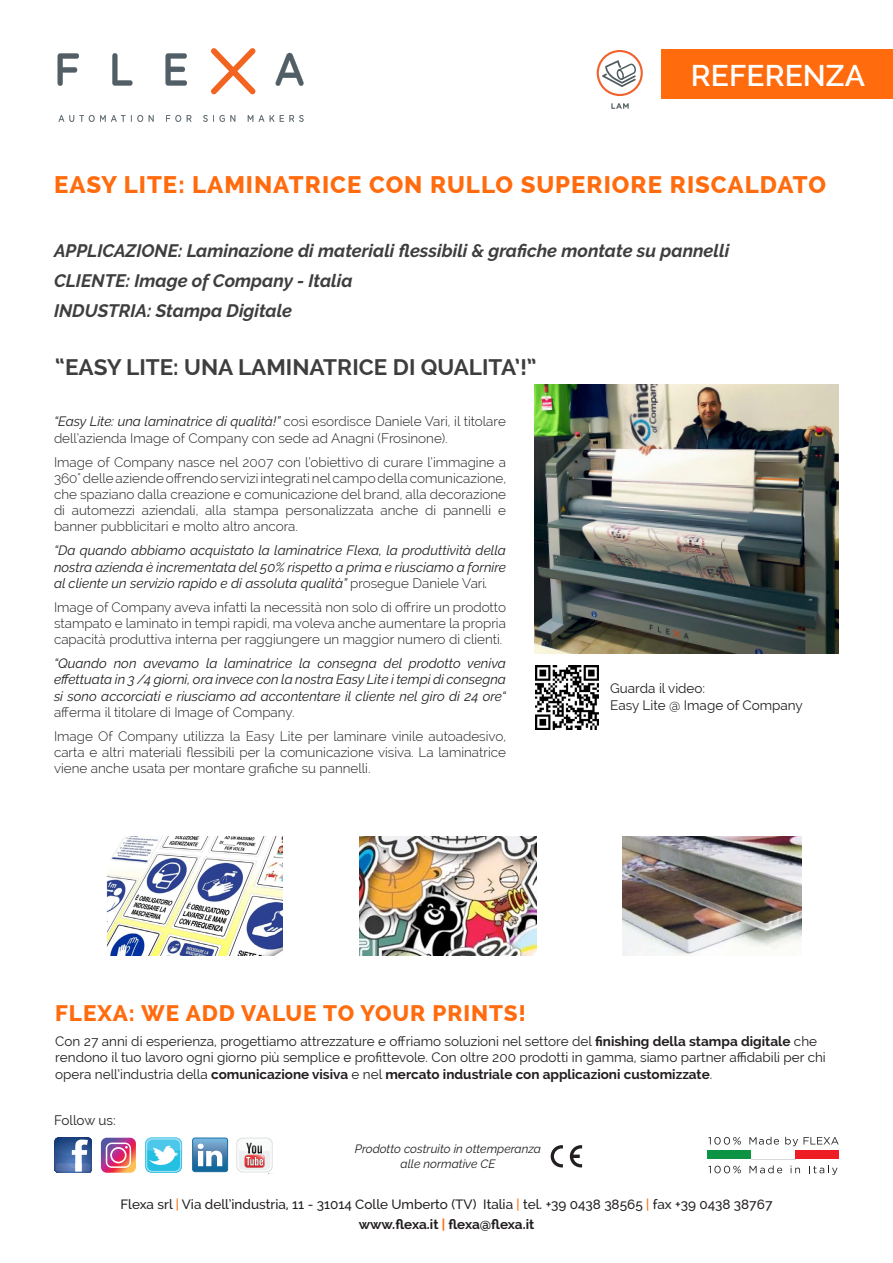
<style>
.page{position:relative;width:893px;height:1263px;background:#fff}
.page>*{position:absolute;margin:0;border:0;box-sizing:border-box;transform-origin:0 0}
.t1{font:600 30px "Raleway";color:#fff}
.t2{font:800 24px "Raleway";letter-spacing:.04em;color:#ff6b0d}
.t3{font:700 22.5px "Raleway";color:#3e3e3f}
.t4{font:800 22.5px "Raleway";letter-spacing:.04em;color:#ff6b0d}
.t5{font:italic 700 18px "Raleway";color:#3e3e3f}
.t6{font:300 13.5px/16.2px "Raleway";color:#231f20;text-align:justify}
.t7{font:italic 13.5px/16.2px "Raleway";color:#231f20;text-align:justify}
.t8{font:13.5px/16.2px "Raleway";color:#231f20}
.t9{font:500 13.5px "Raleway";color:#231f20}
.t10{font:700 13.5px "Raleway";letter-spacing:-.01em;color:#231f20}
.t11{font:italic 12px "Raleway";color:#231f20}
.s1{font-weight:400;font-style:italic}
.s2{font-weight:300;font-style:normal}
.s3{font-weight:700}
.s4{color:#ff6b0d}
</style>
<div class="page">
<svg style="left:58px;top:53px;width:21px;height:33px"></svg>
<svg style="left:112px;top:53px;width:21px;height:33px"></svg>
<svg style="left:165px;top:53px;width:22px;height:33px"></svg>
<svg style="left:276px;top:53px;width:28px;height:33px"></svg>
<svg style="left:211px;top:48px;width:45px;height:46px"></svg>
<svg style="left:59px;top:115px;width:84px;height:7px"></svg>
<svg style="left:149px;top:115px;width:5px;height:7px"></svg>
<svg style="left:166px;top:115px;width:15px;height:7px"></svg>
<svg style="left:187px;top:115px;width:4px;height:7px"></svg>
<svg style="left:203px;top:115px;width:32px;height:7px"></svg>
<svg style="left:248px;top:115px;width:5px;height:7px"></svg>
<svg style="left:259px;top:115px;width:5px;height:7px"></svg>
<svg style="left:270px;top:115px;width:4px;height:7px"></svg>
<svg style="left:280px;top:115px;width:24px;height:7px"></svg>
<img style="left:534px;top:384px;width:305px;height:270px">
<img style="left:535px;top:666px;width:64px;height:63px">
<img style="left:106px;top:837px;width:176px;height:119px">
<img style="left:622px;top:837px;width:179px;height:119px">
<img style="left:360px;top:837px;width:177px;height:119px">
<svg style="left:611px;top:103px;width:18px;height:6px"></svg>
<svg style="left:597px;top:50px;width:46px;height:46px"></svg>
<div style="left:662px;top:49px;width:231px;height:49px;background:#ff6b0d"></div>
<svg style="left:551px;top:1145px;width:12px;height:22px"></svg>
<svg style="left:570px;top:1145px;width:12px;height:22px"></svg>
<div style="left:708px;top:1151px;width:43px;height:8px;background:#0d9344"></div>
<div style="left:795px;top:1151px;width:43px;height:8px;background:#ee1d23"></div>
<svg style="left:708px;top:1166px;width:33px;height:7px"></svg>
<svg style="left:749px;top:1165px;width:33px;height:8px"></svg>
<svg style="left:791px;top:1166px;width:9px;height:7px"></svg>
<svg style="left:809px;top:1165px;width:28px;height:10px"></svg>
<svg style="left:708px;top:1137px;width:33px;height:7px"></svg>
<svg style="left:749px;top:1137px;width:30px;height:7px"></svg>
<svg style="left:785px;top:1137px;width:54px;height:9px"></svg>
<svg style="left:55px;top:1137px;width:36px;height:36px"></svg>
<svg style="left:145px;top:1137px;width:37px;height:36px"></svg>
<svg style="left:145px;top:1137px;width:37px;height:35px"></svg>
<svg style="left:192px;top:1137px;width:36px;height:35px"></svg>
<svg style="left:236px;top:1137px;width:37px;height:35px"></svg>
<div style="left:237px;top:1139px;width:35px;height:32px;background:#fff;border-radius:6px"></div>
<svg style="left:239px;top:1140px;width:34px;height:34px"></svg>
<svg style="left:101px;top:1138px;width:35px;height:35px"></svg>
<p class="t1" style="left:691px;top:58px;width:176px">REFERENZA</p>
<p class="t2" style="left:54px;top:171px;width:773px">EASY LITE: LAMINATRICE CON RULLO SUPERIORE RISCALDATO</p>
<p class="t5" style="left:54px;top:240px;width:677px">APPLICAZIONE: Laminazione di materiali flessibili &amp; grafiche montate su pannelli</p>
<p class="t5" style="left:54px;top:270px;width:300px">CLIENTE: Image of Company - Italia</p>
<p class="t5" style="left:54px;top:300px;width:240px">INDUSTRIA: Stampa Digitale</p>
<p class="t3" style="left:55px;top:355px;width:483px">“EASY LITE: UNA LAMINATRICE DI QUALITA’!”</p>
<p class="t6" style="left:54px;top:413px;width:453px"><span class="s1">“Easy Lite: una laminatrice di qualità!”</span> così esordisce Daniele Vari, il titolare dell’azienda Image of Company con sede ad Anagni (Frosinone).</p>
<p class="t6" style="left:54px;top:454px;width:453px">Image of Company nasce nel 2007 con l’obiettivo di curare l’immagine a 360° delle aziende offrendo servizi integrati nel campo della comunicazione, che spaziano dalla creazione e comunicazione del brand, alla decorazione di automezzi aziendali, alla stampa personalizzata anche di pannelli e banner pubblicitari e molto altro ancora.</p>
<p class="t7" style="left:54px;top:543px;width:453px">“Da quando abbiamo acquistato la laminatrice Flexa, la produttività della nostra azienda è incrementata del 50% rispetto a prima e riusciamo a fornire al cliente un servizio rapido e di assoluta qualità” <span class="s2">prosegue Daniele Vari</span>.</p>
<p class="t6" style="left:54px;top:599px;width:453px">Image of Company aveva infatti la necessità non solo di offrire un prodotto stampato e laminato in tempi rapidi, ma voleva anche aumentare la propria capacità produttiva interna per raggiungere un maggior numero di clienti.</p>
<p class="t7" style="left:54px;top:655px;width:453px">“Quando non avevamo la laminatrice la consegna del prodotto veniva effettuata in 3 /4 giorni, ora invece con la nostra Easy Lite i tempi di consegna si sono accorciati e riusciamo ad accontentare il cliente nel giro di 24 ore“ <span class="s2">afferma il titolare di Image of Company.</span></p>
<p class="t6" style="left:54px;top:728px;width:454px">Image Of Company utilizza la Easy Lite per laminare vinile autoadesivo, carta e altri materiali flessibili per la comunicazione visiva. La laminatrice viene anche usata per montare grafiche su pannelli.</p>
<p class="t8" style="left:610px;top:680px;width:97px">Guarda il video:</p>
<p class="t8" style="left:610px;top:697px;width:194px">Easy Lite @ Image of Company</p>
<p class="t4" style="left:55px;top:1000px;width:472px">FLEXA: WE ADD VALUE TO YOUR PRINTS!</p>
<p class="t8" style="left:55px;top:1033px;width:772px">Con 27 anni di esperienza, progettiamo attrezzature e offriamo soluzioni nel settore del <span class="s3">finishing della stampa digitale</span> che rendono il tuo lavoro ogni giorno più semplice e profittevole. Con oltre 200 prodotti in gamma, siamo partner affidabili per chi opera nell’industria della <span class="s3">comunicazione visiva</span> e nel <span class="s3">mercato industriale con applicazioni customizzate</span>.</p>
<p class="t8" style="left:54px;top:1112px;width:63px">Follow us:</p>
<p class="t11" style="left:355px;top:1142px;width:188px">Prodotto costruito in ottemperanza</p>
<p class="t11" style="left:401px;top:1156px;width:96px">alle normative CE</p>
<p class="t9" style="left:120px;top:1197px;width:654px">Flexa srl <span class="s4">|</span> Via dell’industria, 11 - 31014 Colle Umberto (TV) Italia <span class="s4">|</span> tel. +39 0438 38565 <span class="s4">|</span> fax +39 0438 38767</p>
<p class="t10" style="left:359px;top:1216px;width:177px">www.flexa.it <span class="s4">|</span> flexa@flexa.it</p>
</div>
